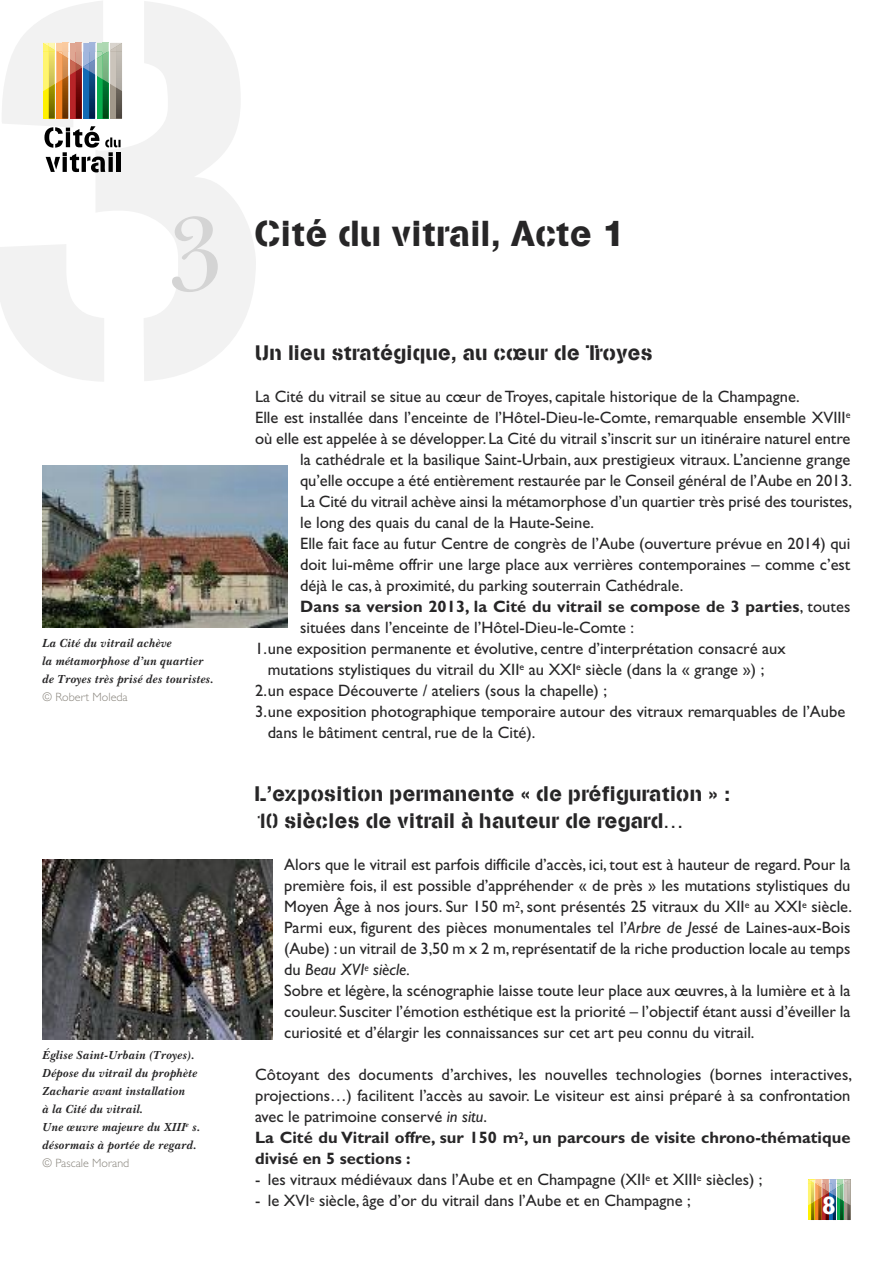
<style>
.page{position:relative;width:893px;height:1263px;background:#fff}
.page>*{position:absolute;margin:0;border:0;box-sizing:border-box;transform-origin:0 0}
.t1{font:108px "Baskerville BT";color:#d4d4d4}
.t2{font:36px "Stencilia A";color:#272627}
.t3{font:21px/27px "Stencilia A";color:#272627}
.t4{font:16.5px/21px "Gill Sans";color:#272627}
.t5{font:700 16.5px "Gill Sans";letter-spacing:.005em;color:#272627}
.t6{font:italic 700 12px/18px "Baskerville BT";color:#272627}
.t7{font:300 12px "Gill Sans";color:#88847c}
.s1{font-family:"Helvetica Neue";font-weight:800}
.s2{font-weight:400}
.s3{font-style:italic}
.s4{font-weight:700}
</style>
<div class="page">
<div style="left:844px;top:1179px;width:6px;height:41px;background:#a1988a"></div>
<div style="left:837px;top:1179px;width:6px;height:41px;background:#08ae4c"></div>
<div style="left:830px;top:1179px;width:6px;height:41px;background:#136ab5"></div>
<svg style="left:822px;top:1214px;width:4px;height:6px"></svg>
<div style="left:815px;top:1179px;width:6px;height:41px;background:#f58220"></div>
<div style="left:808px;top:1179px;width:6px;height:41px;background:#fff101"></div>
<img style="left:826px;top:1214px;width:3px;height:6px">
<img style="left:818px;top:1214px;width:3px;height:6px">
<img style="left:811px;top:1214px;width:3px;height:6px">
<img style="left:840px;top:1214px;width:3px;height:6px">
<img style="left:833px;top:1214px;width:3px;height:6px">
<img style="left:847px;top:1214px;width:3px;height:6px">
<div style="left:110px;top:43px;width:12px;height:75px;background:#a1988a"></div>
<svg style="left:97px;top:91px;width:6px;height:27px"></svg>
<div style="left:83px;top:43px;width:12px;height:75px;background:#136ab5"></div>
<svg style="left:70px;top:91px;width:6px;height:27px"></svg>
<div style="left:56px;top:43px;width:12px;height:75px;background:#f58220"></div>
<svg style="left:43px;top:91px;width:6px;height:27px"></svg>
<svg style="left:44px;top:126px;width:77px;height:46px"></svg>
<hr style="left:116px;top:152px;width:4px;height:20px;background:#000">
<img style="left:76px;top:91px;width:6px;height:28px">
<img style="left:62px;top:91px;width:6px;height:28px">
<img style="left:49px;top:91px;width:6px;height:28px">
<img style="left:89px;top:91px;width:6px;height:28px">
<svg style="left:43px;top:43px;width:79px;height:48px;background:#b8ac8c"></svg>
<img style="left:116px;top:88px;width:6px;height:31px">
<img style="left:103px;top:79px;width:6px;height:40px">
<img style="left:43px;top:466px;width:245px;height:161px">
<img style="left:43px;top:859px;width:229px;height:180px">
<svg style="left:808px;top:1179px;width:42px;height:35px"></svg>
<h1 class="t1" style="left:166px;top:190px;width:61px">3</h1>
<p class="t6" style="left:43px;top:634px;width:173px">La Cité du vitrail achève<br>la métamorphose d’un quartier de Troyes très prisé des touristes.</p>
<p class="t7" style="left:43px;top:693px;width:87px">© Robert Moleda</p>
<p class="t6" style="left:43px;top:1046px;width:159px">Église Saint-Urbain (Troyes).<br>Dépose du vitrail du prophète<br>Zacharie avant installation<br>à la Cité du vitrail.<br>Une œuvre majeure du XIII<sup>e</sup> s. désormais à portée de regard.</p>
<p class="t7" style="left:43px;top:1159px;width:88px">© Pascale Morand</p>
<h2 class="t2" style="left:255px;top:212px;width:371px">Cité du vitrail, Acte <span class="s1">1</span></h2>
<p class="t3" style="left:255px;top:340px;width:399px">Un lieu stratégique, au cœur de Troyes</p>
<p class="t4" style="left:255px;top:387px;width:546px">La Cité du vitrail se situe au cœur de Troyes, capitale historique de la Champagne.</p>
<p class="t4" style="left:255px;top:408px;width:597px">Elle est installée dans l’enceinte de l’Hôtel-Dieu-le-Comte, remarquable ensemble XVIII<sup>e</sup></p>
<p class="t4" style="left:255px;top:429px;width:597px">où elle est appelée à se développer. La Cité du vitrail s’inscrit sur un itinéraire naturel entre</p>
<p class="t4" style="left:300px;top:450px;width:552px">la cathédrale et la basilique Saint-Urbain, aux prestigieux vitraux. L’ancienne grange</p>
<p class="t4" style="left:300px;top:471px;width:553px">qu’elle occupe a été entièrement restaurée par le Conseil général de l’Aube en 2013.</p>
<p class="t4" style="left:300px;top:492px;width:553px">La Cité du vitrail achève ainsi la métamorphose d’un quartier très prisé des touristes,</p>
<p class="t4" style="left:300px;top:513px;width:296px">le long des quais du canal de la Haute-Seine.</p>
<p class="t4" style="left:300px;top:534px;width:552px">Elle fait face au futur Centre de congrès de l’Aube (ouverture prévue en 2014) qui</p>
<p class="t4" style="left:300px;top:555px;width:552px">doit lui-même offrir une large place aux verrières contemporaines – comme c’est</p>
<p class="t4" style="left:300px;top:576px;width:385px">déjà le cas, à proximité, du parking souterrain Cathédrale.</p>
<p class="t5" style="left:300px;top:600px;width:552px">Dans sa version 2013, la Cité du vitrail se compose de 3 parties<span class="s2">, toutes</span></p>
<p class="t4" style="left:300px;top:618px;width:336px">situées dans l’enceinte de l’Hôtel-Dieu-le-Comte :</p>
<p class="t4" style="left:255px;top:639px;width:532px">1.une exposition permanente et évolutive, centre d’interprétation consacré aux</p>
<p class="t4" style="left:268px;top:660px;width:498px">mutations stylistiques du vitrail du XII<sup>e</sup> au XXI<sup>e</sup> siècle (dans la « grange ») ;</p>
<p class="t4" style="left:255px;top:681px;width:353px">2.un espace Découverte / ateliers (sous la chapelle) ;</p>
<p class="t4" style="left:255px;top:702px;width:592px">3.une exposition photographique temporaire autour des vitraux remarquables de l’Aube</p>
<p class="t4" style="left:268px;top:723px;width:269px">dans le bâtiment central, rue de la Cité).</p>
<p class="t3" style="left:255px;top:781px;width:477px">L’exposition permanente « de préfiguration » :<br>10 siècles de vitrail à hauteur de regard…</p>
<p class="t4" style="left:284px;top:855px;width:570px">Alors que le vitrail est parfois difficile d’accès, ici, tout est à hauteur de regard. Pour la première fois, il est possible d’appréhender « de près » les mutations stylistiques du Moyen Âge à nos jours. Sur 150 m<sup>2</sup>, sont présentés 25 vitraux du XII<sup>e</sup> au XXI<sup>e</sup> siècle.<br>Parmi eux, figurent des pièces monumentales tel l’<span class="s3">Arbre de Jessé</span> de Laines-aux-Bois (Aube) : un vitrail de 3,50 m x 2 m,représentatif de la riche production locale au temps du <span class="s3">Beau XVI</span><sup>e</sup> <span class="s3">siècle.<br></span>Sobre et légère, la scénographie laisse toute leur place aux œuvres, à la lumière et à la couleur. Susciter l’émotion esthétique est la priorité – l’objectif étant aussi d’éveiller la curiosité et d’élargir les connaissances sur cet art peu connu du vitrail.</p>
<p class="t4" style="left:255px;top:1065px;width:598px">Côtoyant des documents d’archives, les nouvelles technologies (bornes interactives, projections…) facilitent l’accès au savoir. Le visiteur est ainsi préparé à sa confrontation avec le patrimoine conservé <span class="s3">in situ</span>.<br><span class="s4">La Cité du Vitrail offre, sur 150 m</span><sup>2</sup><span class="s4">, un parcours de visite chrono-thématique divisé en 5 sections :</span></p>
<p class="t4" style="left:255px;top:1170px;width:509px">- les vitraux médiévaux dans l’Aube et en Champagne (XII<sup>e</sup> et XIII<sup>e</sup> siècles) ;</p>
<p class="t4" style="left:255px;top:1191px;width:437px">- le XVI<sup>e</sup> siècle, âge d’or du vitrail dans l’Aube et en Champagne ;</p>
</div>
